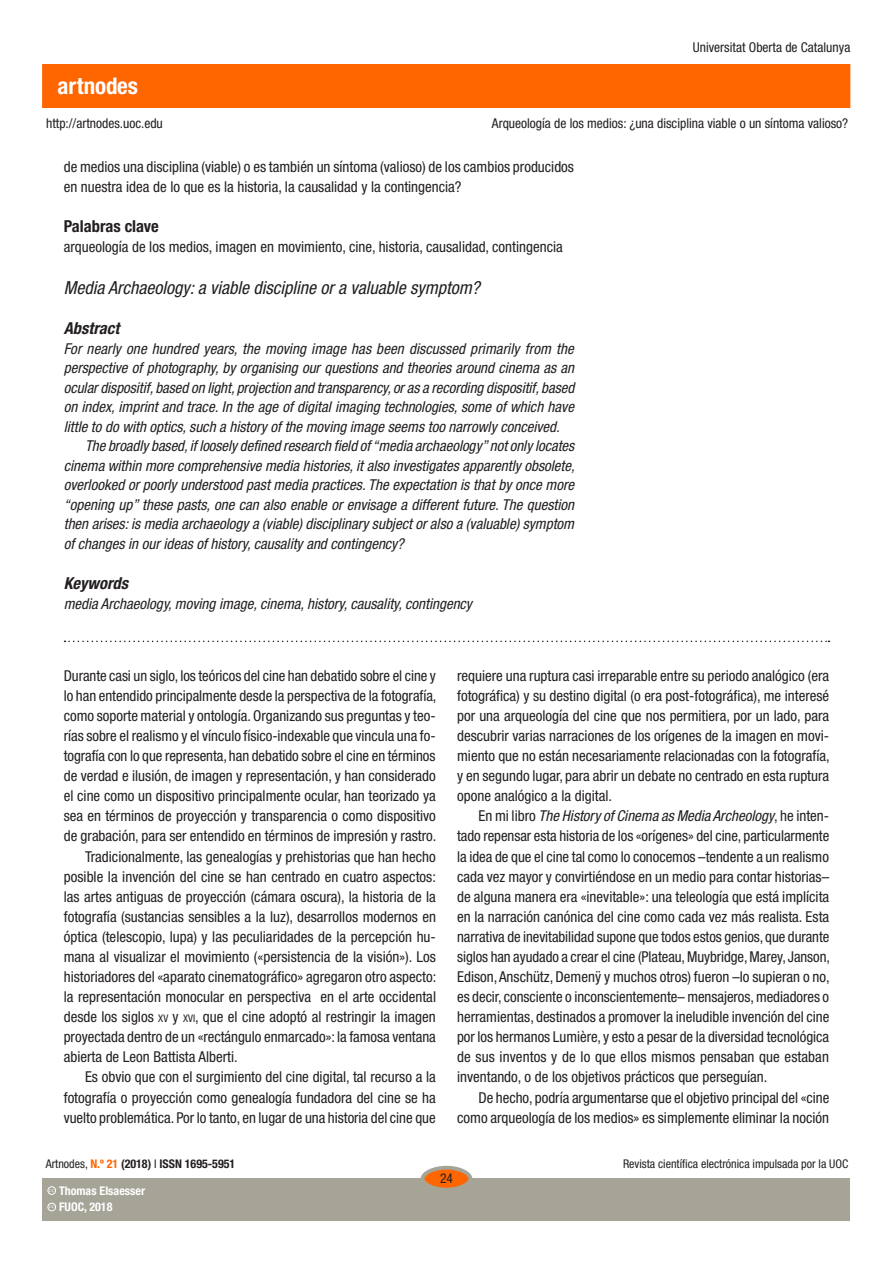
<style>
.page{position:relative;width:893px;height:1263px;background:#fff}
.page>*{position:absolute;margin:0;border:0;box-sizing:border-box;transform-origin:0 0}
.t1{font:700 condensed 22.95px "Helvetica Neue LT Std";color:#fff}
.titol_resum{font:italic condensed 18px "Helvetica Neue LT Std";color:#231f20}
.subtitols_resums{font:italic 700 condensed 16.5px "Helvetica Neue LT Std";color:#231f20}
.subtitols_resums-2{font:700 condensed 16.5px "Helvetica Neue LT Std";color:#231f20}
.text_general{font:condensed 15px/20.1px "Helvetica Neue LT Std";color:#231f20;text-align:justify}
.text_general_primerp{font:condensed 15px/20.1px "Helvetica Neue LT Std";color:#231f20;text-align:justify}
.text_general_primerp-2{font:italic condensed 15px/19.5px "Helvetica Neue LT Std";color:#231f20;text-align:justify}
.text_general-2{font:italic condensed 15px/19.5px "Helvetica Neue LT Std";color:#231f20;text-align:justify}
.t2{font:condensed 13.5px "Helvetica Neue LT Std";color:#231f20}
.t3{font:condensed 12px "Helvetica Neue LT Std";color:#231f20}
.t4{font:700 condensed 12px "Helvetica Neue LT Std";color:#231f20}
.t5{font:700 condensed 12px "Helvetica Neue LT Std";color:#fff}
.t6{font:600 3.9px "Adobe Caslon Pro";color:#fff}
.s1{font-size:10.5px}
.s2{font-style:italic}
.s3{font-weight:400}
.s4{color:#f60}
</style>
<div class="page">
<div style="left:43px;top:65px;width:807px;height:42px;background:#f60"></div>
<div style="left:43px;top:1178px;width:807px;height:42px;background:#a6a397"></div>
<div style="left:422px;top:1168px;width:48px;height:21px;background:#f60;border-radius:50%"></div>
<div style="left:421px;top:1166px;width:51px;height:25px;border:4px solid #a6a397;border-radius:50%"></div>
<div style="left:48px;top:1203px;width:8px;height:8px;border:1px solid #fff;border-radius:50%"></div>
<div style="left:48px;top:1186px;width:8px;height:8px;border:1px solid #fff;border-radius:50%"></div>
<svg style="left:65px;top:641px;width:764px;height:1px"></svg>
<h1 class="t1" style="left:58px;top:72px;width:82px">artnodes</h1>
<p class="t2" style="left:46px;top:115px;width:118px">http://artnodes.uoc.edu</p>
<p class="t2" style="left:693px;top:40px;width:159px">Universitat Oberta de Catalunya</p>
<p class="t2" style="left:492px;top:115px;width:358px">Arqueología de los medios: ¿una disciplina viable o un síntoma valioso?</p>
<p class="text_general" style="left:64px;top:157px;width:512px;line-height:19.5px">de medios una disciplina (viable) o es también un síntoma (valioso) de los cambios producidos en nuestra idea de lo que es la historia, la causalidad y la contingencia?</p>
<p class="subtitols_resums-2" style="left:64px;top:216px;width:97px">Palabras clave</p>
<p class="text_general_primerp" style="left:64px;top:236px;width:500px">arqueología de los medios, imagen en movimiento, cine, historia, causalidad, contingencia</p>
<p class="titol_resum" style="left:64px;top:277px;width:417px">Media Archaeology: a viable discipline or a valuable symptom?</p>
<p class="subtitols_resums" style="left:64px;top:318px;width:57px">Abstract</p>
<p class="text_general_primerp-2" style="left:64px;top:339px;width:512px">For nearly one hundred years, the moving image has been discussed primarily from the perspective of photography, by organising our questions and theories around cinema as an ocular dispositif, based on light, projection and transparency, or as a recording dispositif, based on index, imprint and trace. In the age of digital imaging technologies, some of which have little to do with optics, such a history of the moving image seems too narrowly conceived.</p>
<p class="text_general-2" style="left:64px;top:437px;width:512px;text-indent:21px">The broadly based, if loosely defined research field of “media archaeology” not only locates cinema within more comprehensive media histories, it also investigates apparently obsolete, overlooked or poorly understood past media practices. The expectation is that by once more “opening up” these pasts, one can also enable or envisage a different future. The question then arises: is media archaeology a (viable) disciplinary subject or also a (valuable) symptom of changes in our ideas of history, causality and contingency?</p>
<p class="subtitols_resums" style="left:64px;top:573px;width:66px">Keywords</p>
<p class="text_general_primerp-2" style="left:64px;top:594px;width:410px">media Archaeology, moving image, cinema, history, causality, contingency</p>
<p class="text_general_primerp" style="left:64px;top:665px;width:374px">Durante casi un siglo, los teóricos del cine han debatido sobre el cine y lo han entendido principalmente desde la perspectiva de la fotografía, como soporte material y ontología. Organizando sus preguntas y teo&shy;rías sobre el realismo y el vínculo físico-indexable que vincula una fo&shy;tografía con lo que representa, han debatido sobre el cine en términos de verdad e ilusión, de imagen y representación, y han considerado el cine como un dispositivo principalmente ocular, han teorizado ya sea en términos de proyección y transparencia o como dispositivo de grabación, para ser entendido en términos de impresión y rastro.</p>
<p class="text_general" style="left:64px;top:846px;width:374px;text-indent:21px">Tradicionalmente, las genealogías y prehistorias que han hecho posible la invención del cine se han centrado en cuatro aspectos: las artes antiguas de proyección (cámara oscura), la historia de la fotografía (sustancias sensibles a la luz), desarrollos modernos en óptica (telescopio, lupa) y las peculiaridades de la percepción hu&shy;mana al visualizar el movimiento («persistencia de la visión»). Los historiadores del «aparato cinematográfico» agregaron otro aspecto: la representación monocular en perspectiva en el arte occidental desde los siglos <span class="s1">XV</span> y <span class="s1">XVI</span>, que el cine adoptó al restringir la imagen proyectada dentro de un «rectángulo enmarcado»: la famosa ventana abierta de Leon Battista Alberti.</p>
<p class="text_general" style="left:64px;top:1067px;width:374px;text-indent:21px">Es obvio que con el surgimiento del cine digital, tal recurso a la fotografía o proyección como genealogía fundadora del cine se ha vuelto problemática. Por lo tanto, en lugar de una historia del cine que</p>
<p class="text_general" style="left:457px;top:665px;width:374px">requiere una ruptura casi irreparable entre su periodo analógico (era fotográfica) y su destino digital (o era post-fotográfica), me interesé por una arqueología del cine que nos permitiera, por un lado, para descubrir varias narraciones de los orígenes de la imagen en movi&shy;miento que no están necesariamente relacionadas con la fotografía, y en segundo lugar, para abrir un debate no centrado en esta ruptura opone analógico a la digital.</p>
<p class="text_general" style="left:457px;top:806px;width:374px;text-indent:21px">En mi libro <span class="s2">The History of Cinema as Media Archeology</span>, he inten&shy;tado repensar esta historia de los «orígenes» del cine, particularmente la idea de que el cine tal como lo conocemos –tendente a un realismo cada vez mayor y convirtiéndose en un medio para contar historias– de alguna manera era «inevitable»: una teleología que está implícita en la narración canónica del cine como cada vez más realista. Esta narrativa de inevitabilidad supone que todos estos genios, que durante siglos han ayudado a crear el cine (Plateau, Muybridge, Marey, Janson, Edison, Anschütz, Demenÿ y muchos otros) fueron –lo supieran o no, es decir, consciente o inconscientemente– mensajeros, mediadores o herramientas, destinados a promover la ineludible invención del cine por los hermanos Lumière, y esto a pesar de la diversidad tecnológica de sus inventos y de lo que ellos mismos pensaban que estaban inventando, o de los objetivos prácticos que perseguían.</p>
<p class="text_general" style="left:457px;top:1087px;width:374px;text-align:right">De hecho, podría argumentarse que el objetivo principal del «cine como arqueología de los medios» es simplemente eliminar la noción</p>
<p class="t4" style="left:46px;top:1157px;width:191px"><span class="s3">Artnodes,</span> <span class="s4">N.º 21</span> (2018) <span class="s3">I</span> ISSN 1695-5951</p>
<p class="t6" style="left:49px;top:1205px;width:7px">CC</p>
<p class="t5" style="left:59px;top:1200px;width:55px">FUOC, 2018</p>
<p class="t5" style="left:59px;top:1183px;width:88px">Thomas Elsaesser</p>
<p class="t6" style="left:49px;top:1188px;width:7px">CC</p>
<p class="t2" style="left:440px;top:1171px;width:14px">24</p>
<p class="t3" style="left:623px;top:1157px;width:227px">Revista científica electrónica impulsada por la UOC</p>
</div>
